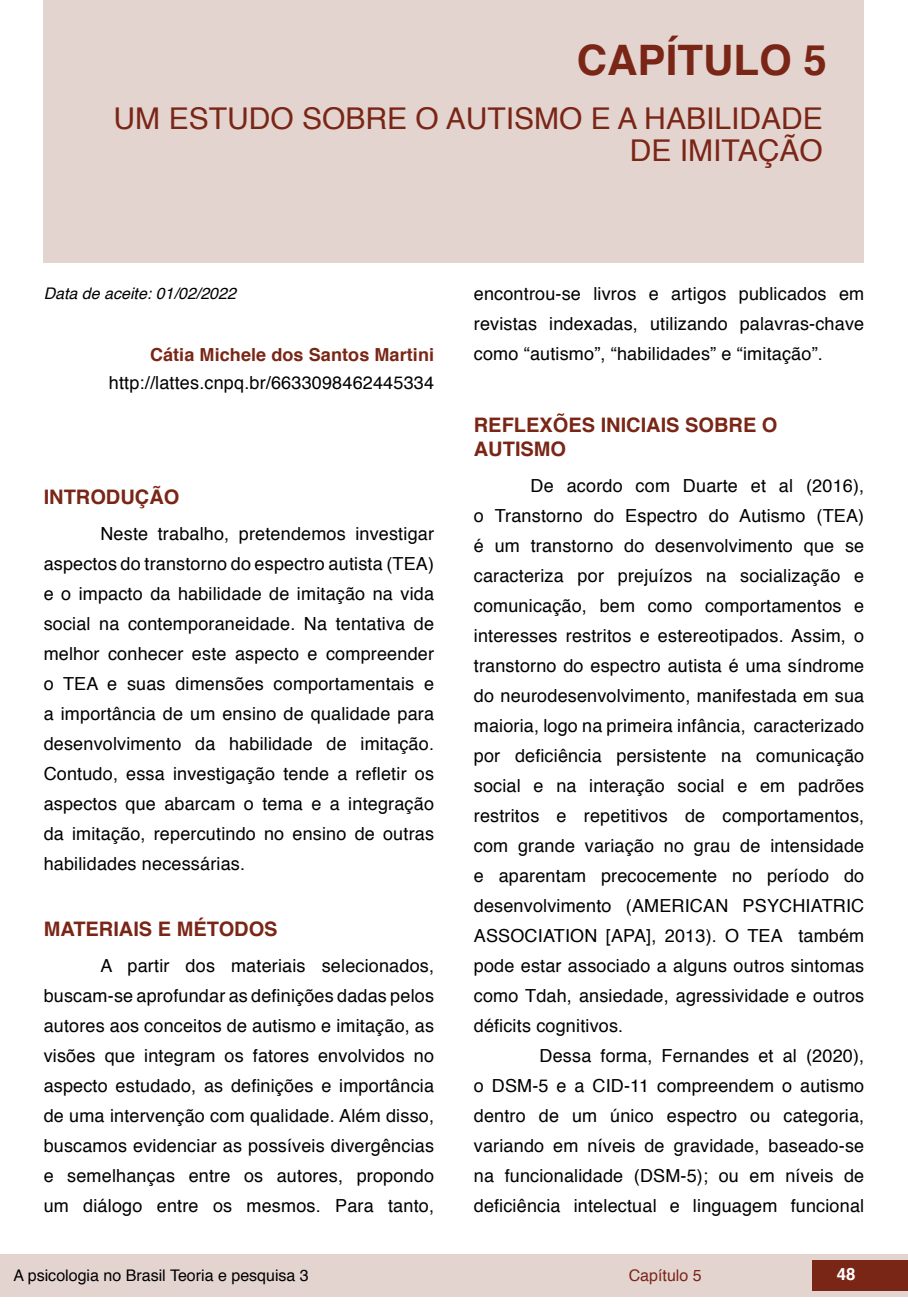
<style>
.page{position:relative;width:908px;height:1304px;background:#fff}
.page>*{position:absolute;margin:0;border:0;box-sizing:border-box;transform-origin:0 0}
.capítulos{font:700 42px "Helvetica";color:#7a2616}
.nome_artigos{font:30px/32px "Helvetica";color:#7a2616;text-align:right}
.TITULOS{font:700 20px/24px "Helvetica";color:#7a2616}
.txt{font:18px/30px "Helvetica";letter-spacing:.01em;color:#000;text-align:justify}
.info_autores{font:18px "Helvetica";letter-spacing:.01em;color:#000}
.nome_autores{font:700 18px "Helvetica";letter-spacing:.005em;color:#7a2616}
.t1{font:700 16.8px "Helvetica";color:#fff}
.t2{font:16px "Helvetica";color:#000}
.t3{font:italic 16px "Helvetica";color:#000}
.t4{font:16px "Helvetica";color:#7a2616}
</style>
<div class="page">
<div style="left:0;top:1254px;width:906px;height:43px;background:#e4d4d0"></div>
<div style="left:812px;top:1261px;width:95px;height:30px;background:#7a2616"></div>
<div style="left:44px;top:0;width:819px;height:263px;background:#e4d4d0"></div>
<p class="capítulos" style="left:576px;top:26px;width:251px">CAPÍTULO 5</p>
<p class="nome_artigos" style="left:114px;top:104px;width:710px">UM ESTUDO SOBRE O AUTISMO E A HABILIDADE<br>DE IMITAÇÃO</p>
<p class="t3" style="left:44px;top:280px;width:194px">Data de aceite: 01/02/2022</p>
<p class="nome_autores" style="left:150px;top:341px;width:285px">Cátia Michele dos Santos Martini</p>
<p class="info_autores" style="left:109px;top:369px;width:326px">http://lattes.cnpq.br/6633098462445334</p>
<p class="TITULOS" style="left:44px;top:485px;width:137px">INTRODUÇÃO</p>
<p class="txt" style="left:44px;top:519px;width:392px;text-indent:57px">Neste trabalho, pretendemos investigar aspectos do transtorno do espectro autista (TEA) e o impacto da habilidade de imitação na vida social na contemporaneidade. Na tentativa de melhor conhecer este aspecto e compreender o TEA e suas dimensões comportamentais e a importância de um ensino de qualidade para desenvolvimento da habilidade de imitação.<br>Contudo, essa investigação tende a refletir os aspectos que abarcam o tema e a integração da imitação, repercutindo no ensino de outras habilidades necessárias.</p>
<p class="TITULOS" style="left:44px;top:917px;width:235px">MATERIAIS E MÉTODOS</p>
<p class="txt" style="left:44px;top:951px;width:392px;text-indent:57px">A partir dos materiais selecionados, buscam-se aprofundar as definições dadas pelos autores aos conceitos de autismo e imitação, as visões que integram os fatores envolvidos no aspecto estudado, as definições e importância de uma intervenção com qualidade. Além disso, buscamos evidenciar as possíveis divergências e semelhanças entre os autores, propondo um diálogo entre os mesmos. Para tanto,</p>
<p class="txt" style="left:473px;top:279px;width:391px">encontrou-se livros e artigos publicados em revistas indexadas, utilizando palavras-chave como “autismo”, “habilidades” e “imitação”.</p>
<p class="TITULOS" style="left:473px;top:413px;width:305px">REFLEXÕES INICIAIS SOBRE O<br>AUTISMO</p>
<p class="txt" style="left:473px;top:471px;width:392px;text-indent:57px">De acordo com Duarte et al (2016), o Transtorno do Espectro do Autismo (TEA) é um transtorno do desenvolvimento que se caracteriza por prejuízos na socialização e comunicação, bem como comportamentos e interesses restritos e estereotipados. Assim, o transtorno do espectro autista é uma síndrome do neurodesenvolvimento, manifestada em sua maioria, logo na primeira infância, caracterizado por deficiência persistente na comunicação social e na interação social e em padrões restritos e repetitivos de comportamentos, com grande variação no grau de intensidade e aparentam precocemente no período do desenvolvimento (AMERICAN PSYCHIATRIC ASSOCIATION [APA], 2013). O TEA também pode estar associado a alguns outros sintomas como Tdah, ansiedade, agressividade e outros déficits cognitivos.</p>
<p class="txt" style="left:473px;top:1041px;width:392px;text-indent:66px">Dessa forma, Fernandes et al (2020), o DSM-5 e a CID-11 compreendem o autismo dentro de um único espectro ou categoria, variando em níveis de gravidade, baseado-se na funcionalidade (DSM-5); ou em níveis de deficiência intelectual e linguagem funcional</p>
<p class="t2" style="left:14px;top:1263px;width:296px">A psicologia no Brasil Teoria e pesquisa 3</p>
<p class="t4" style="left:628px;top:1263px;width:74px">Capítulo 5</p>
<p class="t1" style="left:836px;top:1261px;width:20px">48</p>
</div>
